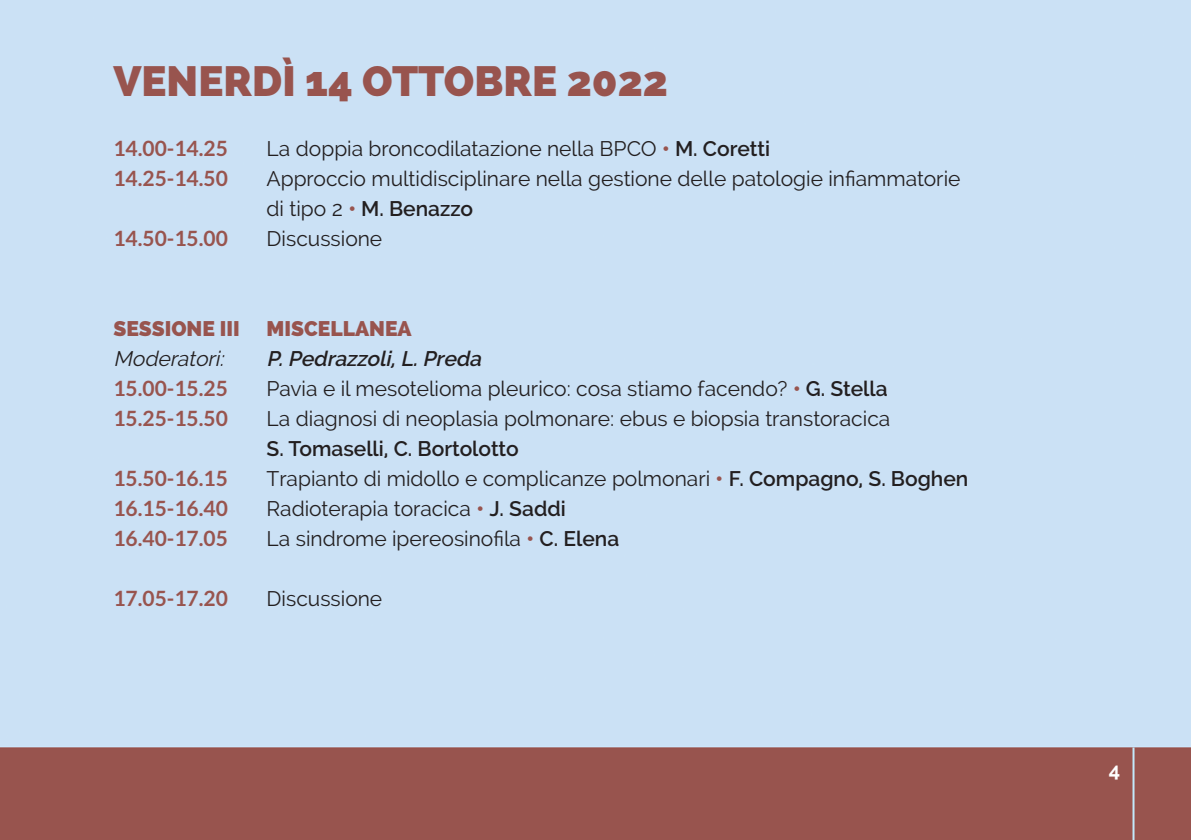
<style>
.page{position:relative;width:1191px;height:840px;background:#fff}
.page>*{position:absolute;margin:0;border:0;box-sizing:border-box;transform-origin:0 0}
.t1{font:800 42px "Raleway";color:#98544e}
.t2{font:21px/30px "Raleway";color:#231f20}
.t3{font:700 21px "Lato";color:#98544e}
.t4{font:600 21px "Raleway";color:#231f20}
.t5{font:800 21px "Raleway";color:#98544e}
.t6{font:italic 600 21px "Raleway";color:#231f20}
.t7{font:italic 21px "Raleway";color:#231f20}
.t8{font:700 20px "Raleway";color:#fff}
.s1{font-weight:800;color:#98544e}
.s2{font-weight:600}
</style>
<div class="page">
<img style="left:0;top:0;width:1191px;height:839px">
<hr style="left:1132px;top:747px;width:2px;height:92px;background:#c3e9fb">
<h1 class="t1" style="left:113px;top:57px;width:556px">VENERDÌ 14 OTTOBRE 2022</h1>
<p class="t3" style="left:113px;top:136px;width:116px">14.00-14.25</p>
<p class="t2" style="left:266px;top:135px;width:505px">La doppia broncodilatazione nella BPCO <span class="s1">•</span> <span class="s2">M. Coretti</span></p>
<p class="t3" style="left:113px;top:166px;width:116px">14.25-14.50</p>
<p class="t2" style="left:266px;top:165px;width:695px">Approccio multidisciplinare nella gestione delle patologie infiammatorie di tipo 2 <span class="s1">•</span> <span class="s2">M. Benazzo</span></p>
<p class="t3" style="left:113px;top:226px;width:116px">14.50-15.00</p>
<p class="t2" style="left:266px;top:225px;width:117px">Discussione</p>
<p class="t5" style="left:113px;top:316px;width:128px">SESSIONE III</p>
<p class="t5" style="left:266px;top:316px;width:147px">MISCELLANEA</p>
<p class="t7" style="left:113px;top:350px;width:116px">Moderatori:</p>
<p class="t6" style="left:266px;top:350px;width:220px">P.Pedrazzoli,L.Preda</p>
<p class="t3" style="left:113px;top:376px;width:116px">15.00-15.25</p>
<p class="t2" style="left:266px;top:375px;width:622px">Pavia e il mesotelioma pleurico: cosa stiamo facendo? <span class="s1">•</span> <span class="s2">G. Stella</span></p>
<p class="t3" style="left:113px;top:406px;width:116px">15.25-15.50</p>
<p class="t2" style="left:266px;top:405px;width:625px">La diagnosi di neoplasia polmonare: ebus e biopsia transtoracica</p>
<p class="t4" style="left:266px;top:440px;width:254px">S. Tomaselli, C. Bortolotto</p>
<p class="t3" style="left:113px;top:466px;width:116px">15.50-16.15</p>
<p class="t2" style="left:266px;top:465px;width:703px">Trapianto di midollo e complicanze polmonari <span class="s1">•</span> <span class="s2">F. Compagno, S. Boghen</span></p>
<p class="t3" style="left:113px;top:496px;width:116px">16.15-16.40</p>
<p class="t2" style="left:266px;top:495px;width:301px">Radioterapia toracica <span class="s1">•</span> <span class="s2">J. Saddi</span></p>
<p class="t3" style="left:113px;top:526px;width:116px">16.40-17.05</p>
<p class="t2" style="left:266px;top:525px;width:354px">La sindrome ipereosinofila <span class="s1">•</span> <span class="s2">C. Elena</span></p>
<p class="t3" style="left:113px;top:586px;width:116px">17.05-17.20</p>
<p class="t2" style="left:266px;top:585px;width:117px">Discussione</p>
<p class="t8" style="left:1108px;top:762px;width:13px">4</p>
</div>
